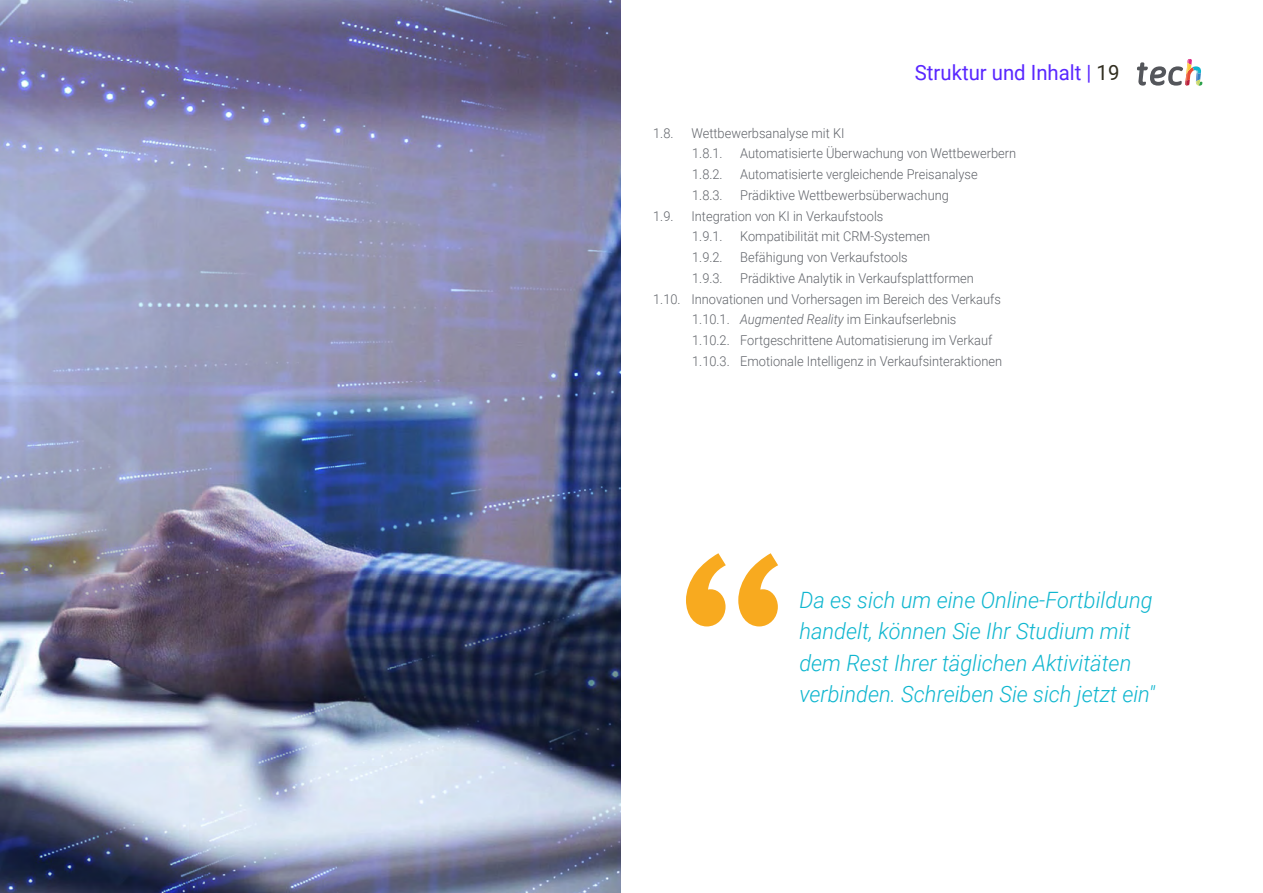
<style>
.page{position:relative;width:1263px;height:893px;background:#fff}
.page>*{position:absolute;margin:0;border:0;box-sizing:border-box;transform-origin:0 0}
.t1{font:italic 300 22.5px/31.5px "Roboto";color:#0fb6cf}
.t2{font:21px "Roboto";color:#5927ff}
.t3{font:300 13.5px/20.7px "Roboto";color:#61646a;scale:.95 1}
.s1{color:#312e20}
.s2{font-style:italic}
</style>
<div class="page">
<img style="left:0;top:0;width:621px;height:893px">
<svg style="left:686px;top:553px;width:92px;height:73px"></svg>
<svg style="left:1137px;top:59px;width:65px;height:27px"></svg>
<h2 class="t2" style="left:915px;top:57px;width:206px">Struktur und Inhalt | <span class="s1">19</span></h2>
<p class="t3" style="left:653px;top:122px;width:23px">1.8.</p>
<p class="t3" style="left:691px;top:122px;width:163px">Wettbewerbsanalyse mit KI<br>1.8.1.</p>
<p class="t3" style="left:740px;top:143px;width:292px">Automatisierte Überwachung von Wettbewerbern</p>
<p class="t3" style="left:692px;top:164px;width:34px">1.8.2.</p>
<p class="t3" style="left:740px;top:164px;width:251px">Automatisierte vergleichende Preisanalyse</p>
<p class="t3" style="left:692px;top:184px;width:34px">1.8.3.</p>
<p class="t3" style="left:740px;top:184px;width:221px">Prädiktive Wettbewerbsüberwachung</p>
<p class="t3" style="left:653px;top:205px;width:23px">1.9.</p>
<p class="t3" style="left:691px;top:205px;width:203px">Integration von KI in Verkaufstools<br>1.9.1.</p>
<p class="t3" style="left:740px;top:226px;width:202px">Kompatibilität mit CRM-Systemen</p>
<p class="t3" style="left:692px;top:247px;width:34px">1.9.2.</p>
<p class="t3" style="left:740px;top:247px;width:178px">Befähigung von Verkaufstools</p>
<p class="t3" style="left:692px;top:267px;width:34px">1.9.3.</p>
<p class="t3" style="left:740px;top:267px;width:247px">Prädiktive Analytik in Verkaufsplattformen</p>
<p class="t3" style="left:653px;top:288px;width:367px">1.10. Innovationen und Vorhersagen im Bereich des Verkaufs</p>
<p class="t3" style="left:692px;top:309px;width:280px">1.10.1. <span class="s2">Augmented Reality</span> im Einkaufserlebnis</p>
<p class="t3" style="left:692px;top:330px;width:317px">1.10.2. Fortgeschrittene Automatisierung im Verkauf</p>
<p class="t3" style="left:692px;top:350px;width:328px">1.10.3. Emotionale Intelligenz in Verkaufsinteraktionen</p>
<h1 class="t1" style="left:799px;top:583px;width:357px">Da es sich um eine Online-Fortbildung handelt, können Sie Ihr Studium mit dem Rest Ihrer täglichen Aktivitäten verbinden. Schreiben Sie sich jetzt ein"</h1>
</div>
